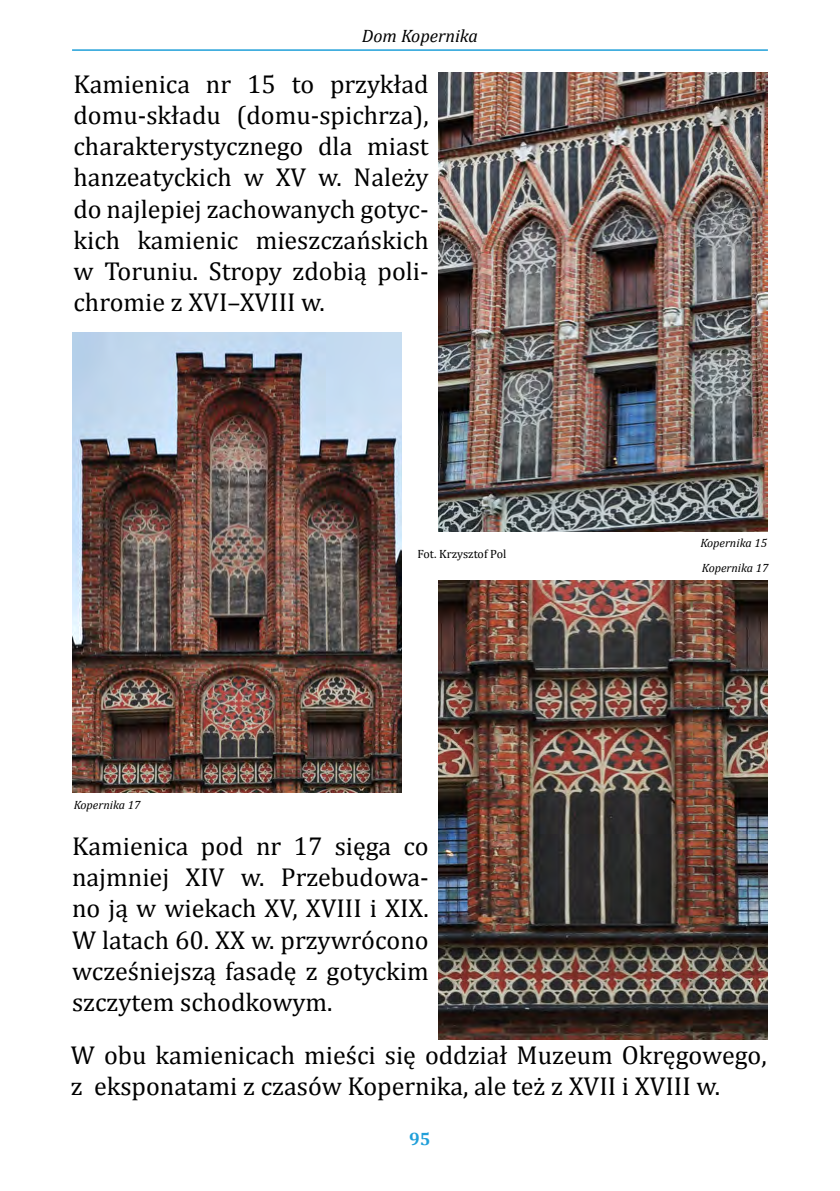
<style>
.page{position:relative;width:840px;height:1191px;background:#fff}
.page>*{position:absolute;margin:0;border:0;box-sizing:border-box;transform-origin:0 0}
.t1{font:26px/31.2px "Cambria";color:#000;text-align:justify}
.t2{font:italic 18px "Cambria";color:#000}
.t3{font:700 18px "Cambria";color:#209fd9}
.t4{font:italic 12px "Cambria";color:#000}
.t5{font:12px "Cambria";color:#000}
</style>
<div class="page">
<hr style="left:72px;top:49px;width:695px;height:2px;background:#209fd9">
<img style="left:438px;top:73px;width:329px;height:459px">
<img style="left:72px;top:333px;width:329px;height:459px">
<img style="left:438px;top:580px;width:329px;height:459px">
<p class="t2" style="left:361px;top:24px;width:118px">Dom Kopernika</p>
<p class="t1" style="left:73px;top:68px;width:356px">Kamienica nr 15 to przykład domu-składu (domu-spichrza), charakterystycznego dla miast hanzeatyckich w XV w. Należy do najlepiej zachowanych gotyc&shy;kich kamienic mieszczańskich w Toruniu. Stropy zdobią poli&shy;chromie z XVI–XVIII w.</p>
<p class="t5" style="left:417px;top:547px;width:90px">Fot. Krzysztof Pol</p>
<p class="t4" style="left:700px;top:534px;width:68px">Kopernika 15</p>
<p class="t4" style="left:701px;top:559px;width:68px">Kopernika 17</p>
<p class="t4" style="left:74px;top:796px;width:68px">Kopernika 17</p>
<p class="t1" style="left:72px;top:830px;width:358px">Kamienica pod nr 17 sięga co najmniej XIV w. Przebudowa&shy;no ją w wiekach XV, XVIII i XIX.<br>W latach 60. XX w. przywrócono wcześniejszą fasadę z gotyckim szczytem schodkowym.</p>
<p class="t1" style="left:71px;top:1039px;width:697px">W obu kamienicach mieści się oddział Muzeum Okręgowego, z eksponatami z czasów Kopernika, ale też z XVII i XVIII w.</p>
<p class="t3" style="left:409px;top:1126px;width:23px">95</p>
</div>
